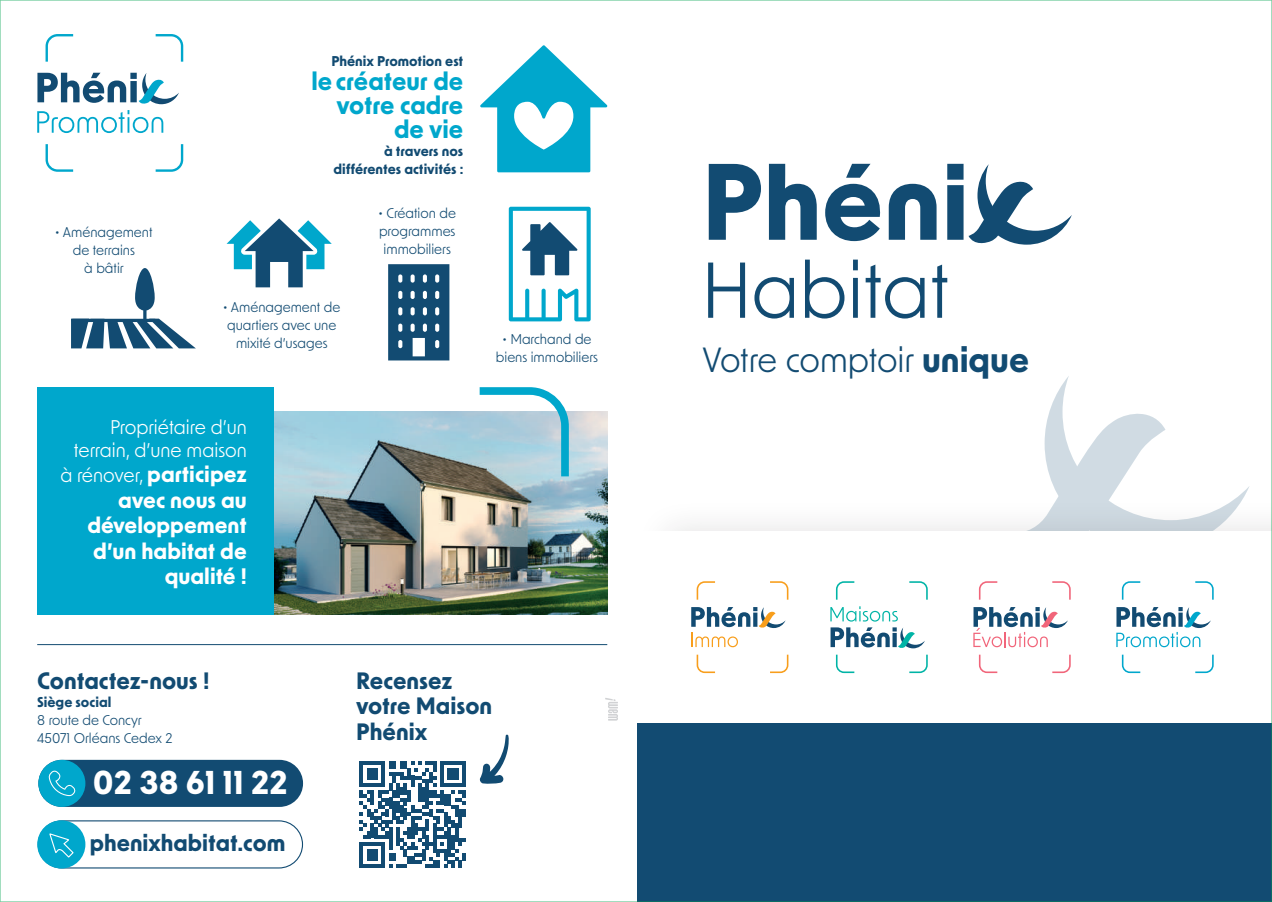
<style>
.page{position:relative;width:1272px;height:902px;background:#fff}
.page>*{position:absolute;margin:0;border:0;box-sizing:border-box;transform-origin:0 0}
.t1{font:33.45px "New Order";letter-spacing:-.01em;color:#124b72}
.t2{font:700 31.35px "New Order";color:#fff}
.t3{font:700 24px/24px "New Order";color:#00a7cc;text-align:right}
.t4{font:700 22.5px/25.5px "New Order";color:#124b72}
.t5{font:700 22.2px "New Order";color:#124b72}
.t6{font:700 21.3px/25.5px "New Order";color:#fff;text-align:right}
.t7{font:18.9px/22.6px "New Order";color:#fff;text-align:right}
.t8{font:13.5px/18px "New Order";color:#124b72;text-align:center}
.t9{font:700 13.5px/18px "New Order";color:#124b72;text-align:right}
.s1{font-weight:400;font-size:18.9px}
.s2{font-weight:700}
</style>
<div class="page">
<svg style="left:1044px;top:376px;width:205px;height:121px"></svg>
<div style="left:633px;top:497px;width:638px;height:259px;background:#231f20;opacity:.13"></div>
<div style="left:637px;top:531px;width:634px;height:192px;background:#fff"></div>
<svg style="left:708px;top:262px;width:37px;height:56px"></svg>
<svg style="left:754px;top:277px;width:40px;height:41px"></svg>
<svg style="left:805px;top:259px;width:39px;height:59px"></svg>
<svg style="left:853px;top:259px;width:4px;height:59px"></svg>
<svg style="left:865px;top:264px;width:59px;height:54px"></svg>
<svg style="left:932px;top:264px;width:15px;height:54px"></svg>
<svg style="left:708px;top:164px;width:53px;height:76px"></svg>
<svg style="left:769px;top:164px;width:47px;height:76px"></svg>
<svg style="left:825px;top:164px;width:56px;height:77px"></svg>
<svg style="left:888px;top:184px;width:48px;height:56px"></svg>
<svg style="left:947px;top:164px;width:124px;height:81px"></svg>
<div style="left:637px;top:723px;width:634px;height:178px;background:#124b72"></div>
<svg style="left:696px;top:654px;width:19px;height:19px"></svg>
<svg style="left:770px;top:581px;width:18px;height:18px"></svg>
<svg style="left:696px;top:581px;width:19px;height:18px"></svg>
<svg style="left:770px;top:654px;width:18px;height:19px"></svg>
<svg style="left:691px;top:607px;width:94px;height:40px"></svg>
<svg style="left:836px;top:654px;width:18px;height:19px"></svg>
<svg style="left:909px;top:581px;width:18px;height:18px"></svg>
<svg style="left:836px;top:581px;width:18px;height:18px"></svg>
<svg style="left:909px;top:654px;width:18px;height:19px"></svg>
<svg style="left:830px;top:606px;width:67px;height:15px"></svg>
<svg style="left:830px;top:627px;width:94px;height:21px"></svg>
<svg style="left:978px;top:654px;width:19px;height:19px"></svg>
<svg style="left:1052px;top:581px;width:18px;height:18px"></svg>
<svg style="left:978px;top:581px;width:19px;height:18px"></svg>
<svg style="left:1052px;top:654px;width:18px;height:19px"></svg>
<svg style="left:973px;top:607px;width:94px;height:40px"></svg>
<svg style="left:1121px;top:654px;width:19px;height:19px"></svg>
<svg style="left:1195px;top:581px;width:18px;height:18px"></svg>
<svg style="left:1121px;top:581px;width:19px;height:18px"></svg>
<svg style="left:1195px;top:654px;width:18px;height:19px"></svg>
<svg style="left:1116px;top:607px;width:94px;height:40px"></svg>
<svg style="left:479px;top:734px;width:30px;height:49px"></svg>
<svg style="left:46px;top:144px;width:27px;height:28px"></svg>
<svg style="left:156px;top:34px;width:27px;height:28px"></svg>
<svg style="left:46px;top:34px;width:27px;height:28px"></svg>
<svg style="left:156px;top:144px;width:27px;height:28px"></svg>
<svg style="left:37px;top:73px;width:142px;height:60px"></svg>
<img style="left:274px;top:411px;width:333px;height:203px">
<svg style="left:479px;top:387px;width:90px;height:89px"></svg>
<div style="left:38px;top:820px;width:265px;height:48px;border:1px solid #124b72;border-radius:24px"></div>
<div style="left:37px;top:820px;width:48px;height:48px;background:#00a7cc;border-radius:50%"></div>
<svg style="left:49px;top:833px;width:25px;height:25px"></svg>
<div style="left:38px;top:759px;width:265px;height:47px;background:#124b72;border-radius:24px"></div>
<div style="left:38px;top:759px;width:47px;height:47px;background:#00a7cc;border-radius:50%"></div>
<svg style="left:48px;top:770px;width:27px;height:26px"></svg>
<hr style="left:37px;top:644px;width:570px;height:1px;background:#124b72">
<div style="left:37px;top:387px;width:237px;height:227px;background:#00a7cc"></div>
<svg style="left:605px;top:698px;width:13px;height:22px"></svg>
<svg style="left:480px;top:45px;width:127px;height:127px"></svg>
<svg style="left:226px;top:218px;width:106px;height:69px"></svg>
<svg style="left:388px;top:264px;width:61px;height:96px;background:#316384"></svg>
<svg style="left:509px;top:207px;width:81px;height:114px"></svg>
<svg style="left:71px;top:268px;width:125px;height:80px"></svg>
<svg style="left:359px;top:761px;width:107px;height:106px"></svg>
<p class="t8" style="left:55px;top:223px;width:99px">• Aménagement de terrains<br>à bâtir</p>
<p class="t9" style="left:331px;top:52px;width:133px">Phénix Promotion est</p>
<h3 class="t3" style="left:311px;top:68px;width:153px">lecréateur de votre cadre de vie</h3>
<p class="t9" style="left:333px;top:142px;width:131px">à travers nos différentes activités :</p>
<p class="t8" style="left:223px;top:297px;width:119px">• Aménagement de quartiers avec une mixité d’usages</p>
<p class="t8" style="left:378px;top:203px;width:79px">• Création de programmes immobiliers</p>
<h3 class="t7" style="left:74px;top:415px;width:174px">Propriétaire d’un terrain, d’une maison</h3>
<h3 class="t6" style="left:61px;top:460px;width:188px"><span class="s1">à rénover,</span> participez avec nous au développement d’un habitat de qualité !</h3>
<p class="t8" style="left:496px;top:329px;width:104px">• Marchand de biens immobiliers</p>
<h3 class="t4" style="left:37px;top:666px;width:174px">Contactez-nous !</h3>
<p class="t9" style="left:37px;top:692px;width:76px">Siège social</p>
<p class="t8" style="left:37px;top:710px;width:137px;text-align:left">8 route de Concyr<br>45071 Orléans Cedex 2</p>
<h2 class="t2" style="left:93px;top:762px;width:196px">02 38 61 11 22</h2>
<h3 class="t5" style="left:90px;top:828px;width:197px">phenixhabitat.com</h3>
<h3 class="t4" style="left:356px;top:666px;width:137px">Recensez votre Maison<br>Phénix</h3>
<h1 class="t1" style="left:702px;top:338px;width:328px">Votre comptoir <span class="s2">unique</span></h1>
</div>
